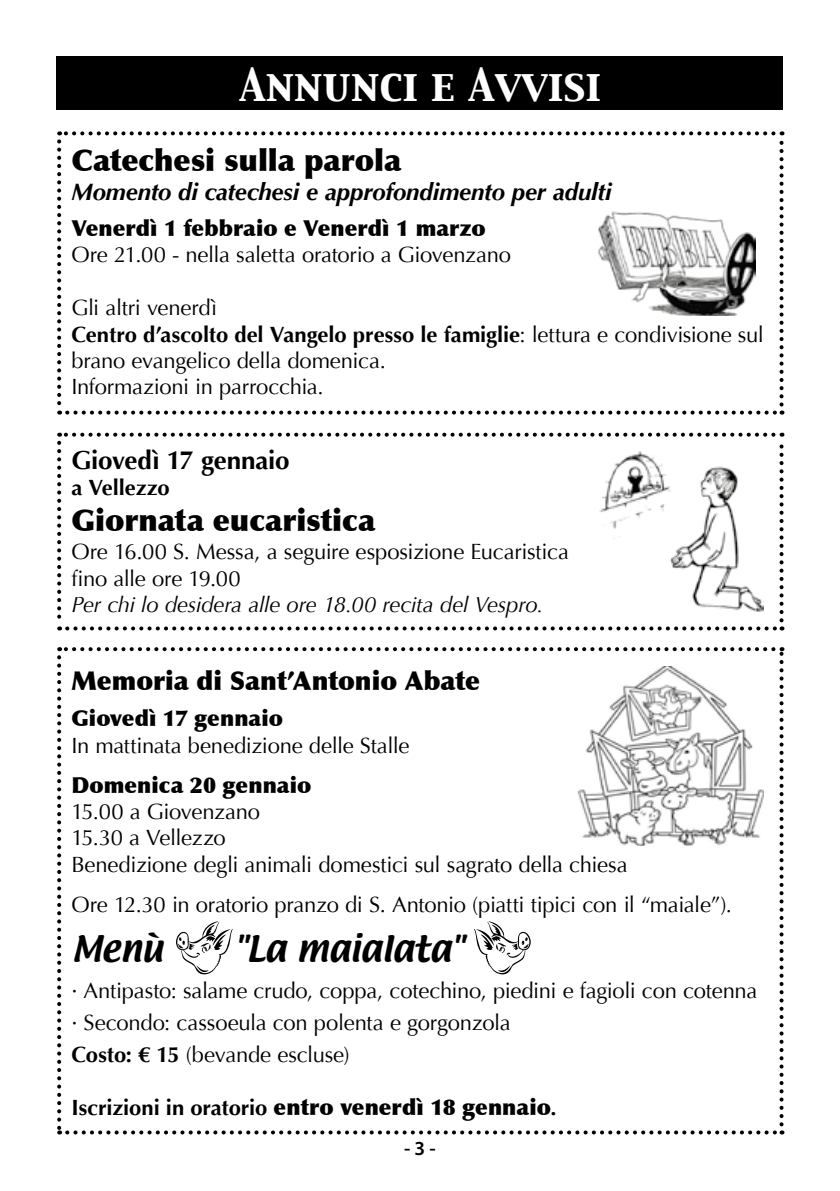
<style>
.page{position:relative;width:840px;height:1191px;background:#fff}
.page>*{position:absolute;margin:0;border:0;box-sizing:border-box;transform-origin:0 0}
.t1{font:40px "Capitals";color:#fff}
.t2{font:32px "Textile";color:#000}
.t3{font:900 30px "Optima";color:#000}
.t4{font:900 26px "Optima";color:#000}
.t5{font:700 26px "Optima";letter-spacing:-.01em;color:#000}
.t6{font:italic 700 24px "Optima";letter-spacing:-.005em;color:#000}
.t7{font:22px/26.4px "Optima";letter-spacing:-.015em;color:#000}
.t8{font:900 22px "Optima";color:#000}
.t9{font:700 22px "Optima";letter-spacing:-.005em;color:#000}
.t10{font:italic 22px "Optima";letter-spacing:-.01em;color:#000}
.t11{font:600 20px "Myriad Pro";color:#000}
.s1{font-weight:700}
.s2{font-weight:900}
</style>
<div class="page">
<div style="left:57px;top:57px;width:725px;height:53px;background:#000"></div>
<svg style="left:57px;top:141px;width:4px;height:273px"></svg>
<svg style="left:67px;top:410px;width:715px;height:4px"></svg>
<svg style="left:779px;top:131px;width:4px;height:273px"></svg>
<svg style="left:59px;top:131px;width:714px;height:4px"></svg>
<svg style="left:57px;top:443px;width:4px;height:187px"></svg>
<svg style="left:67px;top:626px;width:715px;height:4px"></svg>
<svg style="left:779px;top:433px;width:4px;height:187px"></svg>
<svg style="left:59px;top:433px;width:714px;height:4px"></svg>
<svg style="left:57px;top:657px;width:4px;height:477px"></svg>
<svg style="left:67px;top:1130px;width:715px;height:4px"></svg>
<svg style="left:779px;top:647px;width:4px;height:477px"></svg>
<svg style="left:59px;top:647px;width:714px;height:4px"></svg>
<img style="left:598px;top:211px;width:157px;height:105px">
<img style="left:599px;top:451px;width:164px;height:161px">
<img style="left:577px;top:666px;width:186px;height:179px">
<svg style="left:176px;top:921px;width:56px;height:53px"></svg>
<svg style="left:474px;top:921px;width:56px;height:53px"></svg>
<h1 class="t1" style="left:239px;top:58px;width:363px">Annunci e Avvisi</h1>
<h3 class="t3" style="left:71px;top:142px;width:331px">Catechesi sulla parola</h3>
<p class="t6" style="left:71px;top:178px;width:541px">Momento di catechesi e approfondimento per adulti</p>
<p class="t8" style="left:71px;top:215px;width:415px">Venerdì 1 febbraio e Venerdì 1 marzo</p>
<p class="t7" style="left:71px;top:242px;width:441px">Ore 21.00 - nella saletta oratorio a Giovenzano</p>
<p class="t7" style="left:71px;top:295px;width:693px">Gli altri venerdì<br><span class="s1">Centro d’ascolto del Vangelo presso le famiglie</span>: lettura e condivisione sul brano evangelico della domenica.<br>Informazioni in parrocchia.</p>
<p class="t5" style="left:71px;top:445px;width:220px">Giovedì 17 gennaio</p>
<p class="t9" style="left:71px;top:475px;width:100px">a Vellezzo</p>
<h3 class="t3" style="left:71px;top:502px;width:305px">Giornata eucaristica</h3>
<p class="t7" style="left:71px;top:539px;width:499px">Ore 16.00 S. Messa, a seguire esposizione Eucaristica fino alle ore 19.00</p>
<p class="t10" style="left:71px;top:592px;width:473px">Per chi lo desidera alle ore 18.00 recita del Vespro.</p>
<p class="t4" style="left:71px;top:665px;width:410px">Memoria di Sant’Antonio Abate</p>
<p class="t8" style="left:71px;top:705px;width:213px">Giovedì 17 gennaio</p>
<p class="t7" style="left:71px;top:732px;width:339px">In mattinata benedizione delle Stalle</p>
<p class="t8" style="left:71px;top:771px;width:241px">Domenica 20 gennaio</p>
<p class="t7" style="left:71px;top:798px;width:557px">15.00 a Giovenzano<br>15.30 a Vellezzo<br>Benedizione degli animali domestici sul sagrato della chiesa</p>
<p class="t7" style="left:71px;top:891px;width:661px">Ore 12.30 in oratorio pranzo di S. Antonio (piatti tipici con il “maiale”).</p>
<h2 class="t2" style="left:71px;top:926px;width:93px">Menù</h2>
<h2 class="t2" style="left:233px;top:926px;width:231px">"La maialata"</h2>
<p class="t7" style="left:71px;top:974px;width:687px;line-height:32px">· Antipasto: salame crudo, coppa, cotechino, piedini e fagioli con cotenna · Secondo: cassoeula con polenta e gorgonzola<br><span class="s1">Costo: € 15</span> (bevande escluse)</p>
<p class="t9" style="left:71px;top:1094px;width:486px">Iscrizioni in oratorio <span class="s2">entro venerdì 18 gennaio</span>.</p>
<p class="t11" style="left:404px;top:1135px;width:33px">- 3 -</p>
</div>
